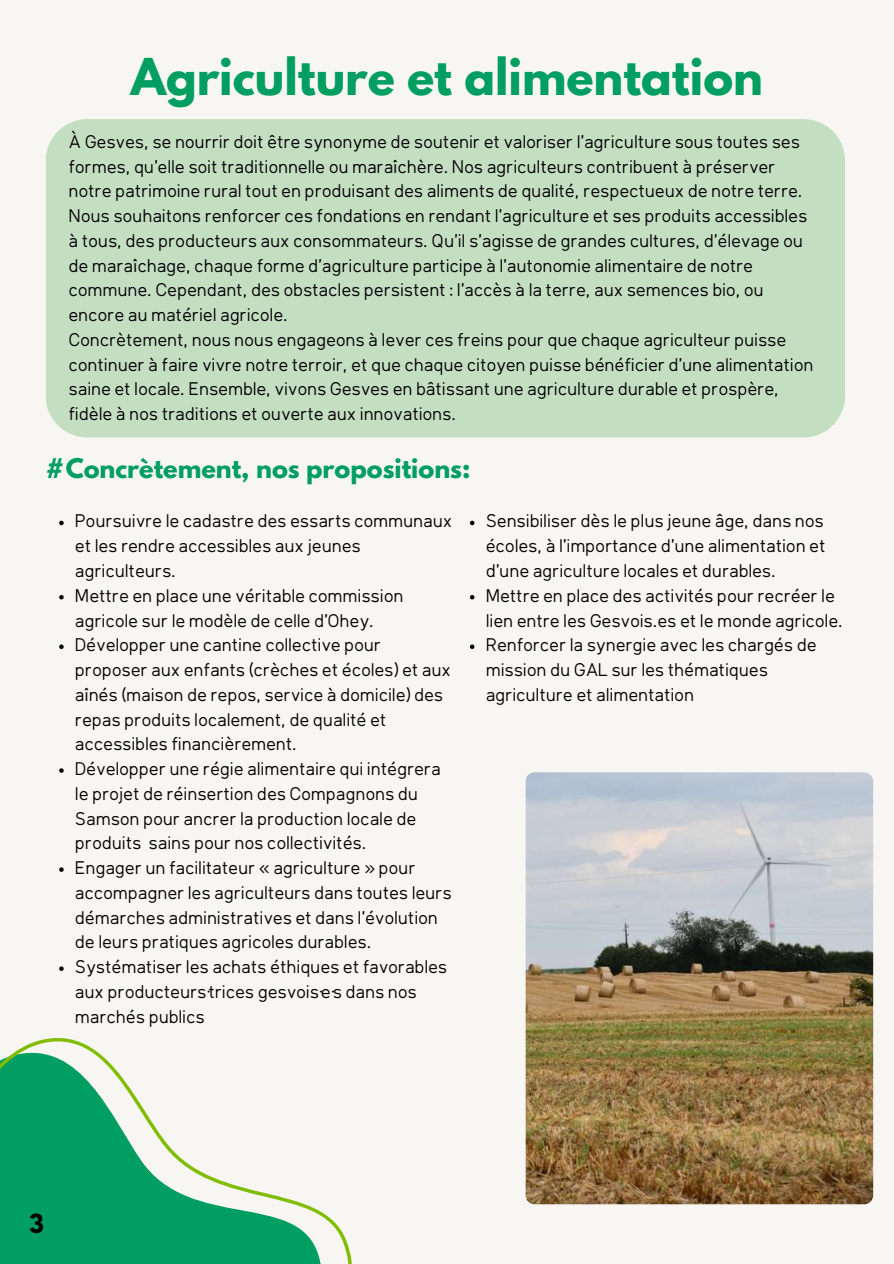
<style>
.page{position:relative;width:894px;height:1264px;background:#fff}
.page>*{position:absolute;margin:0;border:0;box-sizing:border-box;transform-origin:0 0}
.t1{font:700 45px "League Spartan";color:#009e60}
.t2{font:700 27px "Klima";color:#000}
.t3{font:700 24px "League Spartan";color:#009e60}
.t4{font:18px/24.8px "Klima";color:#000}
</style>
<div class="page">
<div style="left:0;top:0;width:893px;height:1263px;background:#f8f6f2"></div>
<div style="left:46px;top:119px;width:798px;height:318px;background:#c4dec2"></div>
<img style="left:525px;top:772px;width:347px;height:432px;border-radius:9px">
<svg style="left:59px;top:520px;width:5px;height:5px"></svg>
<svg style="left:59px;top:595px;width:5px;height:4px"></svg>
<svg style="left:59px;top:644px;width:5px;height:5px"></svg>
<svg style="left:59px;top:768px;width:5px;height:4px"></svg>
<svg style="left:59px;top:867px;width:5px;height:4px"></svg>
<svg style="left:59px;top:966px;width:5px;height:4px"></svg>
<svg style="left:0;top:1038px;width:352px;height:225px"></svg>
<svg style="left:470px;top:520px;width:4px;height:5px"></svg>
<svg style="left:470px;top:595px;width:4px;height:4px"></svg>
<svg style="left:470px;top:644px;width:4px;height:5px"></svg>
<h1 class="t1" style="left:131px;top:55px;width:633px">Agriculture et alimentation</h1>
<p class="t4" style="left:70px;top:131px;width:746px">À Gesves, se nourrir doit être synonyme de soutenir et valoriser l’agriculture sous toutes ses formes, qu’elle soit traditionnelle ou maraîchère. Nos agriculteurs contribuent à préserver notre patrimoine rural tout en produisant des aliments de qualité, respectueux de notre terre.<br>Nous souhaitons renforcer ces fondations en rendant l’agriculture et ses produits accessibles à tous, des producteurs aux consommateurs. Qu’il s’agisse de grandes cultures, d’élevage ou de maraîchage, chaque forme d’agriculture participe à l’autonomie alimentaire de notre commune. Cependant, des obstacles persistent : l’accès à la terre, aux semences bio, ou encore au matériel agricole.<br>Concrètement, nous nous engageons à lever ces freins pour que chaque agriculteur puisse continuer à faire vivre notre terroir, et que chaque citoyen puisse bénéficier d’une alimentation saine et locale. Ensemble, vivons Gesves en bâtissant une agriculture durable et prospère, fidèle à nos traditions et ouverte aux innovations.</p>
<h3 class="t3" style="left:46px;top:456px;width:426px">#Concrètement, nos propositions:</h3>
<p class="t4" style="left:76px;top:510px;width:379px">Poursuivre le cadastre des essarts communaux et les rendre accessibles aux jeunes agriculteurs.<br>Mettre en place une véritable commission agricole sur le modèle de celle d’Ohey.<br>Développer une cantine collective pour proposer aux enfants (crèches et écoles) et aux aînés (maison de repos, service à domicile) des repas produits localement, de qualité et accessibles financièrement.<br>Développer une régie alimentaire qui intégrera le projet de réinsertion des Compagnons du Samson pour ancrer la production locale de produits sains pour nos collectivités.<br>Engager un facilitateur « agriculture » pour accompagner les agriculteurs dans toutes leurs démarches administratives et dans l’évolution de leurs pratiques agricoles durables.<br>Systématiser les achats éthiques et favorables aux producteurs·trices gesvois·e·s dans nos marchés publics</p>
<p class="t4" style="left:487px;top:510px;width:358px">Sensibiliser dès le plus jeune âge, dans nos écoles, à l’importance d’une alimentation et d’une agriculture locales et durables.<br>Mettre en place des activités pour recréer le lien entre les Gesvois.es et le monde agricole.<br>Renforcer la synergie avec les chargés de mission du GAL sur les thématiques agriculture et alimentation</p>
<h2 class="t2" style="left:30px;top:1212px;width:17px">3</h2>
</div>
